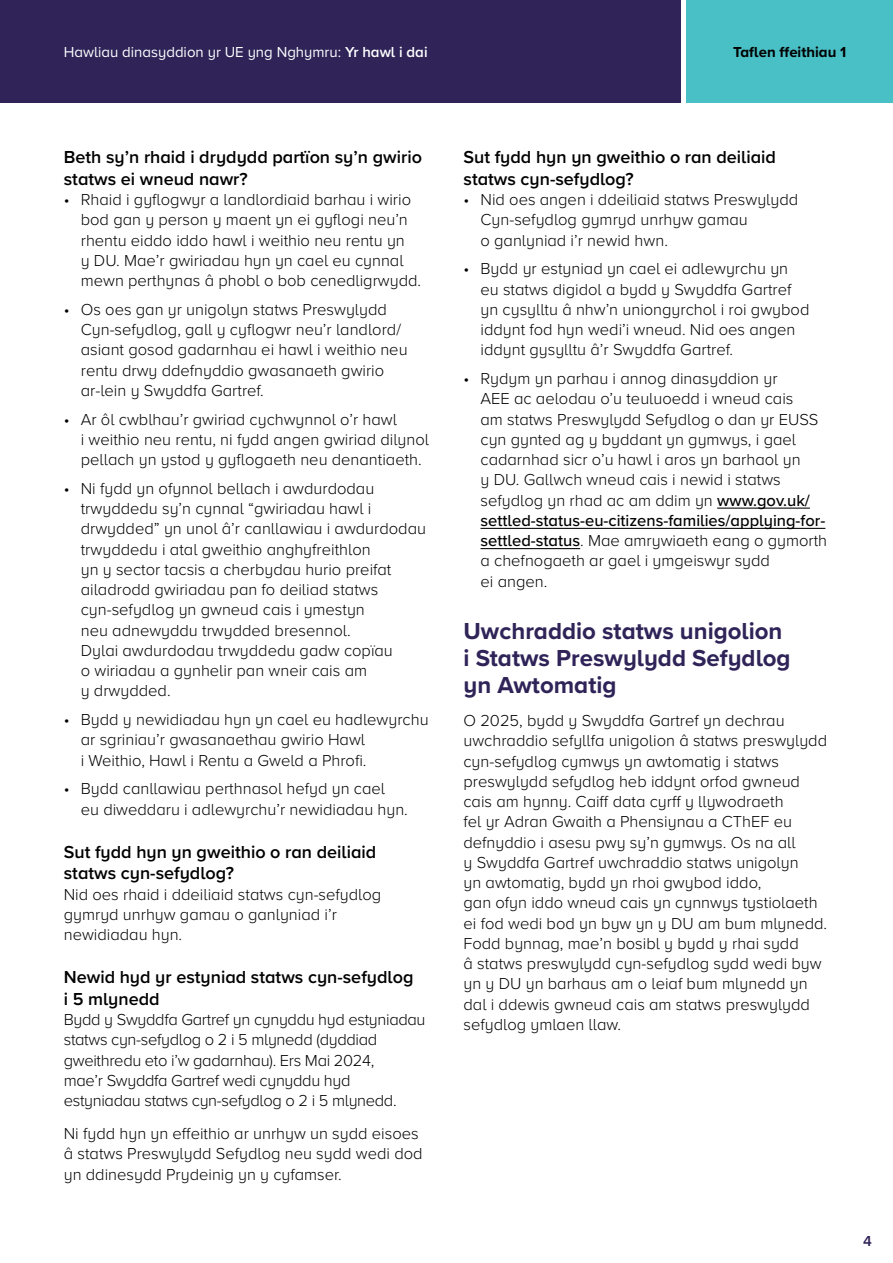
<style>
.page{position:relative;width:893px;height:1263px;background:#fff}
.page>*{position:absolute;margin:0;border:0;box-sizing:border-box;transform-origin:0 0}
.H3_Sub_Heading{font:700 24px/27px "Proxima Nova";color:#2f2358}
.H4_Sub_sub_heading_no_space{font:600 18px/21.8px "Proxima Nova";color:#000}
.Bullets{font:300 16.5px/20.2px "Proxima Nova";color:#000}
.Body_Text{font:300 16.5px/20.2px "Proxima Nova";color:#000}
.Last_Bullet{font:300 16.5px/20.2px "Proxima Nova";color:#000}
.Body_Text-2{font:300 16.5px/20.2px "Proxima Nova";letter-spacing:-.02em;color:#000}
.t1{font:15px "Proxima Nova";color:#fff}
.t2{font:700 15px "Proxima Nova";color:#000}
.t3{font:600 15px "Proxima Nova";color:#2f2358}
.s1{font-weight:600}
.s2{font-weight:500}
</style>
<div class="page">
<hr style="left:717px;top:508px;width:93px;height:1px;background:#000">
<hr style="left:480px;top:528px;width:345px;height:1px;background:#000">
<hr style="left:480px;top:548px;width:100px;height:1px;background:#000">
<div style="left:0;top:0;width:680px;height:102px;background:#2f2358"></div>
<div style="left:687px;top:0;width:206px;height:102px;background:#49bfc6"></div>
<p class="t1" style="left:64px;top:41px;width:365px">Hawliau dinasyddion yr UE yng Nghymru: <span class="s1">Yr hawl i dai</span></p>
<p class="t2" style="left:733px;top:41px;width:115px">Taflen ffeithiau 1</p>
<h4 class="H4_Sub_sub_heading_no_space" style="left:64px;top:146px;width:360px">Beth sy’n rhaid i drydydd partïon sy’n gwirio statws ei wneud nawr?</h4>
<p class="Bullets" style="left:81px;top:189px;width:342px;text-indent:-17px">• Rhaid i gyflogwyr a landlordiaid barhau i wirio bod gan y person y maent yn ei gyflogi neu’n rhentu eiddo iddo hawl i weithio neu rentu yn<br>y DU. Mae’r gwiriadau hyn yn cael eu cynnal mewn perthynas â phobl o bob cenedligrwydd.</p>
<p class="Bullets" style="left:81px;top:298px;width:328px;text-indent:-17px">• Os oes gan yr unigolyn statws Preswylydd Cyn-sefydlog, gall y cyflogwr neu’r landlord/ asiant gosod gadarnhau ei hawl i weithio neu rentu drwy ddefnyddio gwasanaeth gwirio ar-lein y Swyddfa Gartref.</p>
<p class="Bullets" style="left:81px;top:408px;width:350px;text-indent:-17px">• Ar ôl cwblhau’r gwiriad cychwynnol o’r hawl<br>i weithio neu rentu, ni fydd angen gwiriad dilynol pellach yn ystod y gyflogaeth neu denantiaeth.</p>
<p class="Bullets" style="left:81px;top:477px;width:347px;text-indent:-17px">• Ni fydd yn ofynnol bellach i awdurdodau trwyddedu sy’n cynnal “gwiriadau hawl i drwydded” yn unol â’r canllawiau i awdurdodau trwyddedu i atal gweithio anghyfreithlon<br>yn y sector tacsis a cherbydau hurio preifat ailadrodd gwiriadau pan fo deiliad statws cyn-sefydlog yn gwneud cais i ymestyn<br>neu adnewyddu trwydded bresennol.<br>Dylai awdurdodau trwyddedu gadw copïau<br>o wiriadau a gynhelir pan wneir cais am<br>y drwydded.</p>
<p class="Bullets" style="left:81px;top:709px;width:349px;text-indent:-17px">• Bydd y newidiadau hyn yn cael eu hadlewyrchu ar sgriniau’r gwasanaethau gwirio Hawl<br>i Weithio, Hawl i Rentu a Gweld a Phrofi.</p>
<p class="Last_Bullet" style="left:81px;top:778px;width:329px;text-indent:-17px">• Bydd canllawiau perthnasol hefyd yn cael<br>eu diweddaru i adlewyrchu’r newidiadau hyn.</p>
<h4 class="H4_Sub_sub_heading_no_space" style="left:64px;top:840px;width:314px">Sut fydd hyn yn gweithio o ran deiliaid statws cyn-sefydlog?</h4>
<p class="Body_Text" style="left:64px;top:883px;width:319px">Nid oes rhaid i ddeiliaid statws cyn-sefydlog gymryd unrhyw gamau o ganlyniad i’r newidiadau hyn.</p>
<h4 class="H4_Sub_sub_heading_no_space" style="left:64px;top:966px;width:351px">Newid hyd yr estyniad statws cyn-sefydlog i 5 mlynedd</h4>
<p class="Body_Text-2" style="left:64px;top:1009px;width:363px">Bydd y Swyddfa Gartref yn cynyddu hyd estyniadau statws cyn-sefydlog o 2 i 5 mlynedd (dyddiad gweithredu eto i’w gadarnhau). Ers Mai 2024,<br>mae’r Swyddfa Gartref wedi cynyddu hyd estyniadau statws cyn-sefydlog o 2 i 5 mlynedd.</p>
<p class="Body_Text" style="left:64px;top:1123px;width:360px">Ni fydd hyn yn effeithio ar unrhyw un sydd eisoes â statws Preswylydd Sefydlog neu sydd wedi dod yn ddinesydd Prydeinig yn y cyfamser.</p>
<h4 class="H4_Sub_sub_heading_no_space" style="left:463px;top:146px;width:314px">Sut fydd hyn yn gweithio o ran deiliaid statws cyn-sefydlog?</h4>
<p class="Bullets" style="left:480px;top:189px;width:319px;text-indent:-17px">• Nid oes angen i ddeiliaid statws Preswylydd<br>Cyn-sefydlog gymryd unrhyw gamau<br>o ganlyniad i’r newid hwn.</p>
<p class="Bullets" style="left:480px;top:258px;width:330px;text-indent:-17px">• Bydd yr estyniad yn cael ei adlewyrchu yn eu statws digidol a bydd y Swyddfa Gartref yn cysylltu â nhw’n uniongyrchol i roi gwybod iddynt fod hyn wedi’i wneud. Nid oes angen iddynt gysylltu â’r Swyddfa Gartref.</p>
<p class="Last_Bullet" style="left:480px;top:368px;width:348px;text-indent:-17px">• Rydym yn parhau i annog dinasyddion yr<br>AEE ac aelodau o’u teuluoedd i wneud cais<br>am statws Preswylydd Sefydlog o dan yr EUSS cyn gynted ag y byddant yn gymwys, i gael cadarnhad sicr o’u hawl i aros yn barhaol yn<br>y DU. Gallwch wneud cais i newid i statws sefydlog yn rhad ac am ddim yn <span class="s2">www.gov.uk/ settled-status-eu-citizens-families/applying-for&shy;settled-status</span>. Mae amrywiaeth eang o gymorth a chefnogaeth ar gael i ymgeiswyr sydd<br>ei angen.</p>
<h3 class="H3_Sub_Heading" style="left:463px;top:617px;width:329px">Uwchraddio statws unigolion i Statws Preswylydd Sefydlog yn Awtomatig</h3>
<p class="Body_Text" style="left:463px;top:710px;width:365px">O 2025, bydd y Swyddfa Gartref yn dechrau uwchraddio sefyllfa unigolion â statws preswylydd cyn-sefydlog cymwys yn awtomatig i statws preswylydd sefydlog heb iddynt orfod gwneud cais am hynny. Caiff data cyrff y llywodraeth<br>fel yr Adran Gwaith a Phensiynau a CThEF eu defnyddio i asesu pwy sy’n gymwys. Os na all<br>y Swyddfa Gartref uwchraddio statws unigolyn<br>yn awtomatig, bydd yn rhoi gwybod iddo,<br>gan ofyn iddo wneud cais yn cynnwys tystiolaeth ei fod wedi bod yn byw yn y DU am bum mlynedd.<br>Fodd bynnag, mae’n bosibl y bydd y rhai sydd<br>â statws preswylydd cyn-sefydlog sydd wedi byw yn y DU yn barhaus am o leiaf bum mlynedd yn dal i ddewis gwneud cais am statws preswylydd sefydlog ymlaen llaw.</p>
<p class="t3" style="left:863px;top:1229px;width:10px">4</p>
</div>
